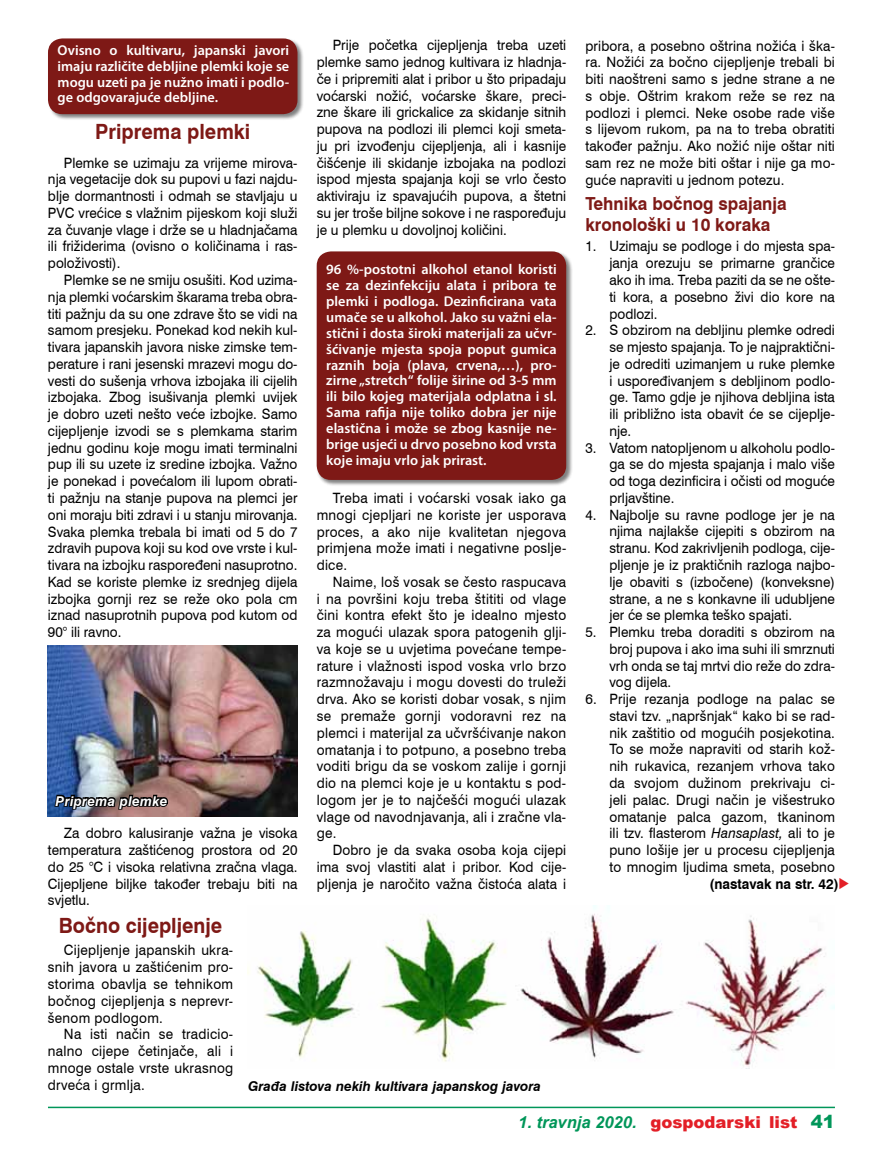
<style>
.page{position:relative;width:885px;height:1170px;background:#fff}
.page>*{position:absolute;margin:0;border:0;box-sizing:border-box;transform-origin:0 0}
.t1{font:700 21px "Swiss 721 BT";color:#7e1916;scale:.95 1}
.t2{font:700 18px/21px "Swiss 721 BT";color:#7e1916;scale:.95 1}
.t3{font:900 16.5px "Arial";color:#e31f27}
.t4{font:14.25px/16.8px "Swiss 721 BT";color:#000;text-align:justify;scale:.95 1}
.t5{font:600 14.25px/15.9px "Myriad Pro";color:#fff;text-align:justify}
.t6{font:700 14.25px "Swiss 721 BT";color:#000;scale:.95 1}
.t7{font:italic 700 13.5px "Swiss 721 BT";color:#000}
.t8{font:italic 700 13.5px "Swiss 721 BT";letter-spacing:.015em;color:#fff}
.s1{font-style:italic}
.s2{font-weight:700;font-style:italic;color:#009659}
.s3{font-size:18px;color:#009659}
</style>
<div class="page">
<hr style="left:48px;top:1106px;width:786px;height:2px;background:#009659">
<div style="left:48px;top:38px;width:256px;height:83px;background:#000;opacity:.5"></div>
<div style="left:48px;top:38px;width:249px;height:76px;background:#7e1916;border-radius:14px"></div>
<img style="left:48px;top:645px;width:249px;height:171px">
<img style="left:53px;top:774px;width:116px;height:41px">
<div style="left:316px;top:251px;width:257px;height:235px;background:#000;opacity:.5"></div>
<div style="left:316px;top:251px;width:250px;height:229px;background:#7e1916;border-radius:14px"></div>
<img style="left:247px;top:905px;width:587px;height:162px">
<p class="t4" style="left:316px;top:37px;width:264px;text-indent:16px">Prije početka cijepljenja treba uzeti plemke samo jednog kultivara iz hladnja&shy;če i pripremiti alat i pribor u što pripadaju voćarski nožić, voćarske škare, preci&shy;zne škare ili grickalice za skidanje sitnih pupova na podlozi ili plemci koji smeta&shy;ju pri izvođenju cijepljenja, ali i kasnije čišćenje ili skidanje izbojaka na podlozi ispod mjesta spajanja koji se vrlo često aktiviraju iz spavajućih pupova, a štetni su jer troše biljne sokove i ne raspoređuju je u plemku u dovoljnoj količini.</p>
<p class="t5" style="left:58px;top:42px;width:233px">Ovisno o kultivaru, japanski javori imaju različite debljine plemki koje se mogu uzeti pa je nužno imati i podlo&shy;ge odgovarajuće debljine.</p>
<h1 class="t1" style="left:95px;top:119px;width:165px">Priprema plemki</h1>
<p class="t4" style="left:48px;top:154px;width:264px;text-indent:16px">Plemke se uzimaju za vrijeme mirova&shy;nja vegetacije dok su pupovi u fazi najdu&shy;blje dormantnosti i odmah se stavljaju u PVC vrećice s vlažnim pijeskom koji služi za čuvanje vlage i drže se u hladnjačama ili frižiderima (ovisno o količinama i ras&shy;položivosti).</p>
<p class="t4" style="left:48px;top:271px;width:264px;text-indent:16px">Plemke se ne smiju osušiti. Kod uzima&shy;nja plemki voćarskim škarama treba obra&shy;titi pažnju da su one zdrave što se vidi na samom presjeku. Ponekad kod nekih kul&shy;tivara japanskih javora niske zimske tem&shy;perature i rani jesenski mrazevi mogu do&shy;vesti do sušenja vrhova izbojaka ili cijelih izbojaka. Zbog isušivanja plemki uvijek je dobro uzeti nešto veće izbojke. Samo cijepljenje izvodi se s plemkama starim jednu godinu koje mogu imati terminalni pup ili su uzete iz sredine izbojka. Važno je ponekad i povećalom ili lupom obrati&shy;ti pažnju na stanje pupova na plemci jer oni moraju biti zdravi i u stanju mirovanja.<br>Svaka plemka trebala bi imati od 5 do 7 zdravih pupova koji su kod ove vrste i kul&shy;tivara na izbojku raspoređeni nasuprotno.<br>Kad se koriste plemke iz srednjeg dijela izbojka gornji rez se reže oko pola cm iznad nasuprotnih pupova pod kutom od 90° ili ravno.</p>
<p class="t5" style="left:326px;top:261px;width:232px">96 %-postotni alkohol etanol koristi se za dezinfekciju alata i pribora te plemki i podloga. Dezinficirana vata umače se u alkohol. Jako su važni ela&shy;stični i dosta široki materijali za učvr&shy;šćivanje mjesta spoja poput gumica raznih boja (plava, crvena,…), pro&shy;zirne „stretch“ folije širine od 3-5 mm ili bilo kojeg materijala odplatna i sl.<br>Sama rafija nije toliko dobra jer nije elastična i može se zbog kasnije ne&shy;brige usjeći u drvo posebno kod vrsta koje imaju vrlo jak prirast.</p>
<p class="t4" style="left:316px;top:489px;width:264px;text-indent:16px">Treba imati i voćarski vosak iako ga mnogi cjepljari ne koriste jer usporava proces, a ako nije kvalitetan njegova primjena može imati i negativne poslje&shy;dice.</p>
<p class="t4" style="left:316px;top:573px;width:264px;text-indent:16px">Naime, loš vosak se često raspucava i na površini koju treba štititi od vlage čini kontra efekt što je idealno mjesto za mogući ulazak spora patogenih glji&shy;va koje se u uvjetima povećane tempe&shy;rature i vlažnosti ispod voska vrlo brzo razmnožavaju i mogu dovesti do truleži drva. Ako se koristi dobar vosak, s njim se premaže gornji vodoravni rez na plemci i materijal za učvršćivanje nakon omatanja i to potpuno, a posebno treba voditi brigu da se voskom zalije i gornji dio na plemci koje je u kontaktu s pod&shy;logom jer je to najčešći mogući ulazak vlage od navodnjavanja, ali i zračne vla&shy;ge.</p>
<p class="t4" style="left:316px;top:841px;width:264px;text-indent:16px">Dobro je da svaka osoba koja cijepi ima svoj vlastiti alat i pribor. Kod cije&shy;pljenja je naročito važna čistoća alata i</p>
<p class="t8" style="left:56px;top:792px;width:113px">Priprema plemke</p>
<p class="t4" style="left:48px;top:824px;width:264px;text-indent:16px">Za dobro kalusiranje važna je visoka temperatura zaštićenog prostora od 20 do 25 °C i visoka relativna zračna vlaga.<br>Cijepljene biljke također trebaju biti na svjetlu.</p>
<h1 class="t1" style="left:59px;top:912px;width:173px">Bočno cijepljenje</h1>
<p class="t4" style="left:48px;top:941px;width:196px;text-indent:16px">Cijepljenje japanskih ukra&shy;snih javora u zaštićenim pro&shy;storima obavlja se tehnikom bočnog cijepljenja s neprevr&shy;šenom podlogom.</p>
<p class="t4" style="left:48px;top:1025px;width:196px;text-indent:16px">Na isti način se tradicio&shy;nalno cijepe četinjače, ali i mnoge ostale vrste ukrasnog drveća i grmlja.</p>
<p class="t7" style="left:248px;top:1077px;width:294px">Građa listova nekih kultivara japanskog javora</p>
<p class="t4" style="left:585px;top:37px;width:264px">pribora, a posebno oštrina nožića i ška&shy;ra. Nožići za bočno cijepljenje trebali bi biti naoštreni samo s jedne strane a ne s obje. Oštrim krakom reže se rez na podlozi i plemci. Neke osobe rade više s lijevom rukom, pa na to treba obratiti također pažnju. Ako nožić nije oštar niti sam rez ne može biti oštar i nije ga mo&shy;guće napraviti u jednom potezu.</p>
<p class="t2" style="left:585px;top:193px;width:213px">Tehnika bočnog spajanja kronološki u 10 koraka</p>
<p class="t4" style="left:609px;top:238px;width:239px;text-indent:-24px">1. Uzimaju se podloge i do mjesta spa&shy;janja orezuju se primarne grančice ako ih ima. Treba paziti da se ne ošte&shy;ti kora, a posebno živi dio kore na podlozi.</p>
<p class="t4" style="left:609px;top:321px;width:239px;text-indent:-24px">2. S obzirom na debljinu plemke odredi se mjesto spajanja. To je najpraktični&shy;je odrediti uzimanjem u ruke plemke i uspoređivanjem s debljinom podlo&shy;ge. Tamo gdje je njihova debljina ista ili približno ista obavit će se cijeplje&shy;nje.</p>
<p class="t4" style="left:609px;top:439px;width:239px;text-indent:-24px">3. Vatom natopljenom u alkoholu podlo&shy;ga se do mjesta spajanja i malo više od toga dezinficira i očisti od moguće prljavštine.</p>
<p class="t4" style="left:609px;top:506px;width:239px;text-indent:-24px">4. Najbolje su ravne podloge jer je na njima najlakše cijepiti s obzirom na stranu. Kod zakrivljenih podloga, cije&shy;pljenje je iz praktičnih razloga najbo&shy;lje obaviti s (izbočene) (konveksne) strane, a ne s konkavne ili udubljene jer će se plemka teško spajati.</p>
<p class="t4" style="left:609px;top:623px;width:239px;text-indent:-24px">5. Plemku treba doraditi s obzirom na broj pupova i ako ima suhi ili smrznuti vrh onda se taj mrtvi dio reže do zdra&shy;vog dijela.</p>
<p class="t4" style="left:609px;top:690px;width:239px;text-indent:-24px">6. Prije rezanja podloge na palac se stavi tzv. „napršnjak“ kako bi se rad&shy;nik zaštitio od mogućih posjekotina.<br>To se može napraviti od starih kož&shy;nih rukavica, rezanjem vrhova tako da svojom dužinom prekrivaju ci&shy;jeli palac. Drugi način je višestruko omatanje palca gazom, tkaninom ili tzv. flasterom <span class="s1">Hansaplast,</span> ali to je puno lošije jer u procesu cijepljenja to mnogim ljudima smeta, posebno</p>
<p class="t6" style="left:709px;top:875px;width:138px">(nastavak na str. 42)</p>
<p class="t3" style="left:518px;top:1109px;width:318px"><span class="s2">1. travnja 2020.</span> gospodarski list <span class="s3">41</span></p>
</div>
